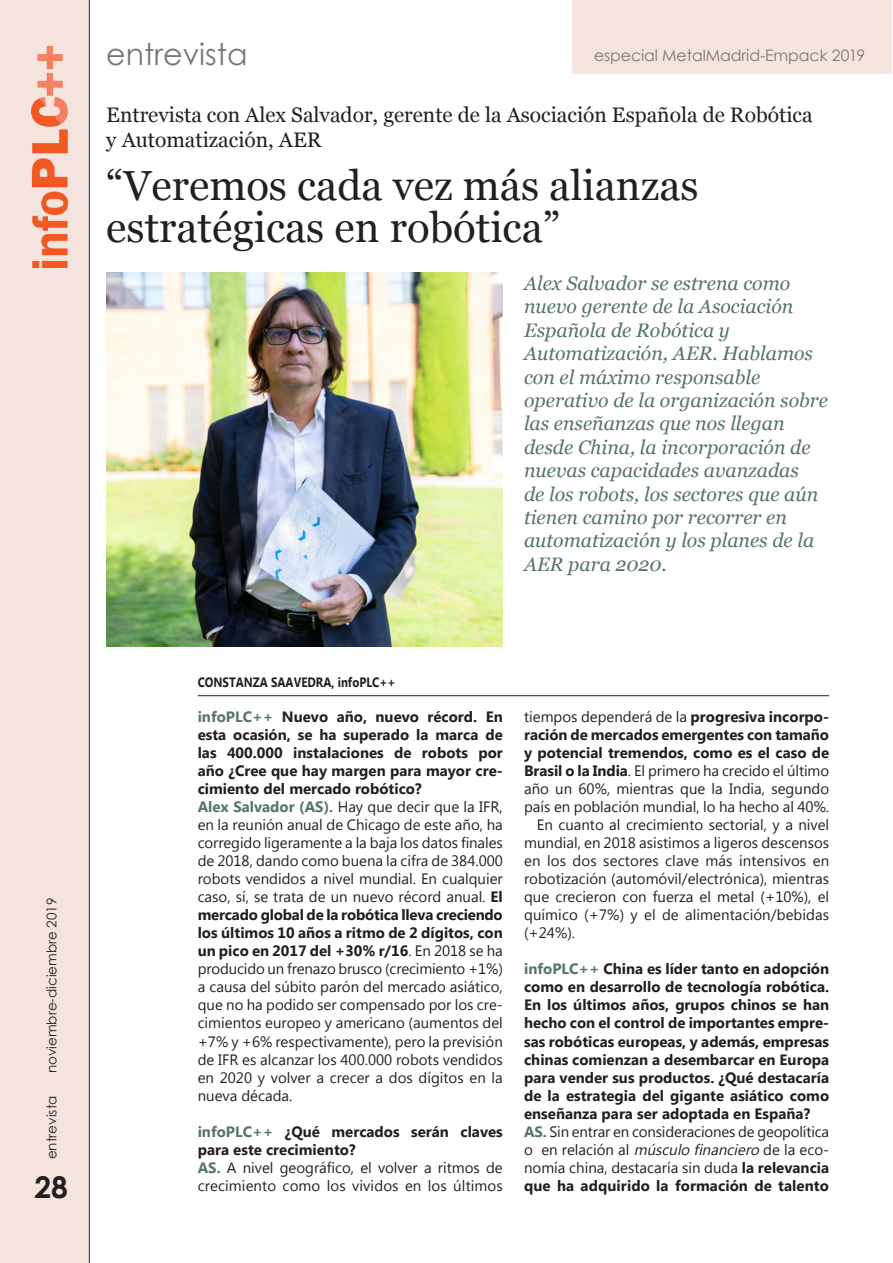
<style>
.page{position:relative;width:893px;height:1263px;background:#fff}
.page>*{position:absolute;margin:0;border:0;box-sizing:border-box;transform-origin:0 0}
.TIT28{font:42px/42px "Georgia";color:#231f20}
.t1{font:30px "Century Gothic";color:#76787b}
.t2{font:700 30px "Century Gothic";color:#231f20}
.avantitol{font:21px/25.2px "Georgia";color:#231f20}
.lids{font:italic 19.5px/23.4px "Georgia";color:#567370}
.t3{font:15.75px "Century Gothic";letter-spacing:-.005em;color:#76787b}
.text_1{font:15px/18px "Myanmar Text";color:#231f20;text-align:justify}
.pregunta{font:700 15px/18px "Myanmar Text";color:#231f20;text-align:justify}
.text{font:15px/18px "Myanmar Text";letter-spacing:.005em;color:#231f20;text-align:justify}
.t4{font:13.5px "Century Gothic";color:#231f20}
.autor{font:700 13.5px "Myanmar Text";color:#231f20;scale:.85 1}
.s1{color:#567370}
.s2{font-weight:700;color:#567370}
.s3{font-weight:700}
.s4{font-style:italic}
</style>
<div class="page">
<div style="left:0;top:0;width:89px;height:1263px;background:#f5e3de"></div>
<hr style="left:89px;top:0;width:1px;height:1263px;background:#231f20">
<img style="left:32px;top:46px;width:35px;height:221px">
<hr style="left:198px;top:695px;width:631px;height:1px;background:#231f20">
<img style="left:106px;top:272px;width:397px;height:375px">
<div style="left:572px;top:0;width:320px;height:74px;background:#f5e3de"></div>
<h2 class="t1" style="left:106px;top:36px;width:143px">entrevista</h2>
<p class="t3" style="left:594px;top:46px;width:273px">especial MetalMadrid-Empack 2019</p>
<p class="avantitol" style="left:106px;top:101px;width:708px">Entrevista con Alex Salvador, gerente de la Asociación Española de Robótica y Automatización, AER</p>
<p class="TIT28" style="left:106px;top:163px;width:594px">“Veremos cada vez más alianzas estratégicas en robótica”</p>
<p class="lids" style="left:524px;top:271px;width:306px">Alex Salvador se estrena como nuevo gerente de la Asociación<br>Española de Robótica y<br>Automatización, AER. Hablamos con el máximo responsable operativo de la organización sobre las enseñanzas que nos llegan desde China, la incorporación de nuevas capacidades avanzadas<br>de los robots, los sectores que aún tienen camino por recorrer en automatización y los planes de la<br>AER para 2020.</p>
<p class="t4" style="left:43px;top:1073px;width:177px;rotate:-90deg">noviembre-diciembre 2019</p>
<p class="t4" style="left:43px;top:1159px;width:65px;rotate:-90deg">entrevista</p>
<p class="t2" style="left:35px;top:1168px;width:35px">28</p>
<p class="autor" style="left:198px;top:674px;width:234px">CONSTANZA SAAVEDRA, infoPLC++</p>
<p class="pregunta" style="left:198px;top:708px;width:307px"><span class="s1">infoPLC++</span> Nuevo año, nuevo récord. En esta ocasión, se ha superado la marca de las 400.000 instalaciones de robots por año ¿Cree que hay margen para mayor cre&shy;cimiento del mercado robótico?</p>
<p class="text_1" style="left:198px;top:798px;width:307px"><span class="s2">Alex Salvador (AS).</span> Hay que decir que la IFR, en la reunión anual de Chicago de este año, ha corregido ligeramente a la baja los datos finales de 2018, dando como buena la cifra de 384.000 robots vendidos a nivel mundial. En cualquier caso, sí, se trata de un nuevo récord anual. <span class="s3">El mercado global de la robótica lleva creciendo los últimos 10 años a ritmo de 2 dígitos, con un pico en 2017 del +30% r/16</span>. En 2018 se ha producido un frenazo brusco (crecimiento +1%) a causa del súbito parón del mercado asiático, que no ha podido ser compensado por los cre&shy;cimientos europeo y americano (aumentos del +7% y +6% respectivamente), pero la previsión de IFR es alcanzar los 400.000 robots vendidos en 2020 y volver a crecer a dos dígitos en la nueva década.</p>
<p class="pregunta" style="left:198px;top:1122px;width:307px"><span class="s1">infoPLC++</span> ¿Qué mercados serán claves para este crecimiento?</p>
<p class="text_1" style="left:198px;top:1158px;width:307px"><span class="s2">AS.</span> A nivel geográfico, el volver a ritmos de crecimiento como los vividos en los últimos</p>
<p class="text_1" style="left:524px;top:708px;width:307px">tiempos dependerá de la <span class="s3">progresiva incorpo&shy;ración de mercados emergentes con tamaño y potencial tremendos, como es el caso de Brasil o la India</span>. El primero ha crecido el último año un 60%, mientras que la India, segundo país en población mundial, lo ha hecho al 40%.</p>
<p class="text" style="left:524px;top:816px;width:307px;text-indent:13px">En cuanto al crecimiento sectorial, y a nivel mundial, en 2018 asistimos a ligeros descensos en los dos sectores clave más intensivos en robotización (automóvil/electrónica), mientras que crecieron con fuerza el metal (+10%), el químico (+7%) y el de alimentación/bebidas (+24%).</p>
<p class="pregunta" style="left:524px;top:960px;width:307px"><span class="s1">infoPLC++</span> China es líder tanto en adopción como en desarrollo de tecnología robótica.<br>En los últimos años, grupos chinos se han hecho con el control de importantes empre&shy;sas robóticas europeas, y además, empresas chinas comienzan a desembarcar en Europa para vender sus productos. ¿Qué destacaría de la estrategia del gigante asiático como enseñanza para ser adoptada en España?</p>
<p class="text_1" style="left:524px;top:1122px;width:307px"><span class="s2">AS.</span> Sin entrar en consideraciones de geopolítica o e n re l a c i ó n a l <span class="s4">músculofinanciero</span>d e l a e c o - nomía china, destacaría sin duda <span class="s3">la relevancia que ha adquirido la formación de talento</span></p>
</div>
